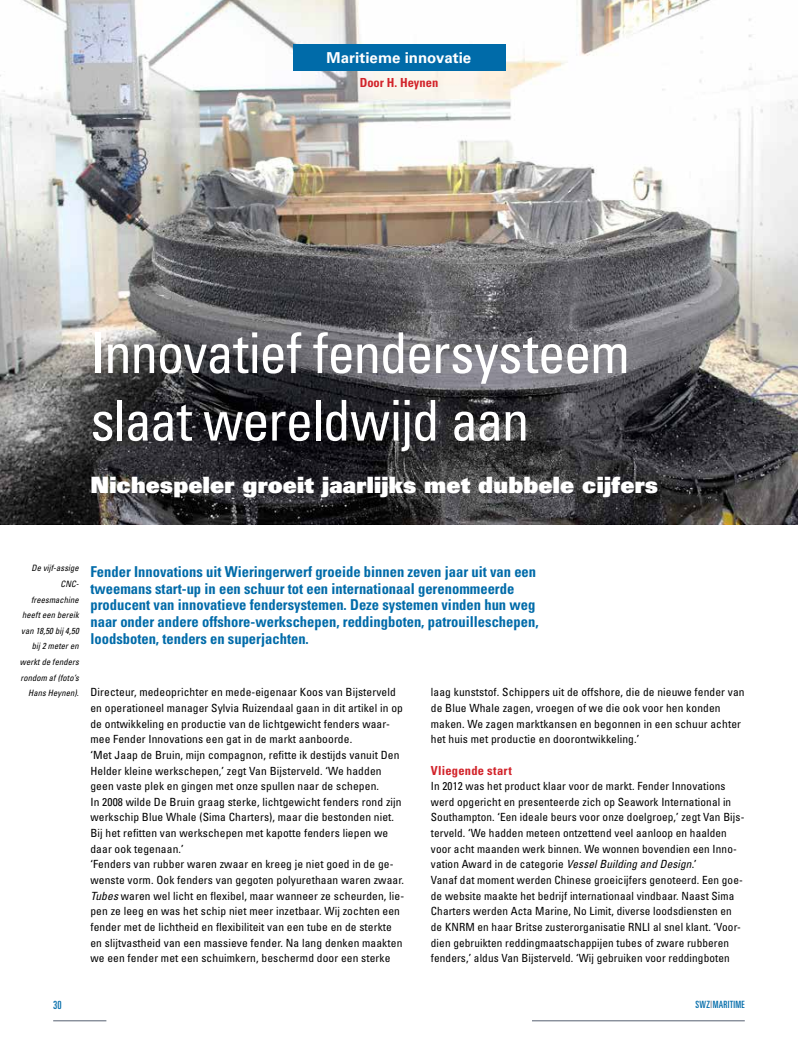
<style>
.page{position:relative;width:798px;height:1053px;background:#fff}
.page>*{position:absolute;margin:0;border:0;box-sizing:border-box;transform-origin:0 0}
.t1{font:condensed 56.25px/67.5px "Univers LT Std";letter-spacing:-.02em;color:#fff}
.t2{font:22.5px "Univers LT Std X Black";letter-spacing:.01em;color:#fff}
.t3{font:700 condensed 15px/16.9px "Univers LT Std";color:#006ba9}
.t4{font:700 15px "Univers LT Std";letter-spacing:.005em;color:#fff}
.t5{font:700 condensed 12.5px "Univers LT Std";letter-spacing:.015em;color:#d2232a}
.t6{font:condensed 11.25px/15.6px "Univers LT Std";letter-spacing:.01em;color:#000}
.t7{font:ultra-condensed 11.25px "Univers LT Std";color:#006ba9}
.t8{font:ultra-condensed 10px "Univers LT Std";letter-spacing:.03em;color:#006ba9}
.t9{font:italic condensed 8.75px/15.6px "Univers LT Std";letter-spacing:.01em;color:#000;text-align:right}
.s1{font-style:italic;font-size:8.75px}
.s2{font-style:italic}
.s3{color:#777f8d}
</style>
<div class="page">
<hr style="left:531px;top:1020px;width:213px;height:1px;background:#777f8d">
<hr style="left:53px;top:1020px;width:53px;height:1px;background:#777f8d">
<img style="left:0;top:0;width:797px;height:524px">
<div style="left:292px;top:44px;width:213px;height:27px;background:#006ba9"></div>
<h3 class="t4" style="left:326px;top:49px;width:146px">Maritieme innovatie</h3>
<p class="t5" style="left:359px;top:74px;width:80px">Door H. Heynen</p>
<h1 class="t1" style="left:90px;top:318px;width:540px">Innovatief fendersysteem slaat wereldwijd aan</h1>
<h2 class="t2" style="left:90px;top:470px;width:569px">Nichespeler groeit jaarlijks met dubbele cijfers</h2>
<p class="t9" style="left:20px;top:560px;width:60px">De vijf-assige<br>CNC&shy;freesmachine heeft een bereik van 18,50 bij 4,50 bij 2 meter en werkt de fenders rondom af (foto’s</p>
<p class="t6" style="left:90px;top:684px;width:315px;text-indent:-62px"><span class="s1">Hans Heynen).</span> Directeur, medeoprichter en mede-eigenaar Koos van Bijsterveld en operationeel manager Sylvia Ruizendaal gaan in dit artikel in op de ontwikkeling en productie van de lichtgewicht fenders waar&shy;mee Fender Innovations een gat in de markt aanboorde.<br>‘Met Jaap de Bruin, mijn compagnon, refitte ik destijds vanuit Den Helder kleine werkschepen,’ zegt Van Bijsterveld. ‘We hadden geen vaste plek en gingen met onze spullen naar de schepen.<br>In 2008 wilde De Bruin graag sterke, lichtgewicht fenders rond zijn werkschip Blue Whale (Sima Charters), maar die bestonden niet.<br>Bij het refitten van werkschepen met kapotte fenders liepen we daar ook tegenaan.’<br>‘Fenders van rubber waren zwaar en kreeg je niet goed in de ge&shy;wenste vorm. Ook fenders van gegoten polyurethaan waren zwaar.<br><span class="s2">Tubes</span> waren wel licht en flexibel, maar wanneer ze scheurden, lie&shy;pen ze leeg en was het schip niet meer inzetbaar. Wij zochten een fender met de lichtheid en flexibiliteit van een tube en de sterkte en slijtvastheid van een massieve fender. Na lang denken maakten we een fender met een schuimkern, beschermd door een sterke</p>
<p class="t6" style="left:431px;top:684px;width:315px">laag kunststof. Schippers uit de offshore, die de nieuwe fender van de Blue Whale zagen, vroegen of we die ook voor hen konden maken. We zagen marktkansen en begonnen in een schuur achter het huis met productie en doorontwikkeling.’</p>
<p class="t3" style="left:90px;top:563px;width:449px">Fender Innovations uit Wieringerwerf groeide binnen zeven jaar uit van een tweemans start-up in een schuur tot een internationaal gerenommeerde producent van innovatieve fendersystemen. Deze systemen vinden hun weg naar onder andere offshore-werkschepen, reddingboten, patrouilleschepen, loodsboten, tenders en superjachten.</p>
<p class="t5" style="left:431px;top:762px;width:82px">Vliegende start</p>
<p class="t6" style="left:431px;top:778px;width:315px">In 2012 was het product klaar voor de markt. Fender Innovations werd opgericht en presenteerde zich op Seawork International in Southampton. ‘Een ideale beurs voor onze doelgroep,’ zegt Van Bijs&shy;terveld. ‘We hadden meteen ontzettend veel aanloop en haalden voor acht maanden werk binnen. We wonnen bovendien een Inno&shy;vation Award in de categorie <span class="s2">Vessel Building and Design</span>.’<br>Vanaf dat moment werden Chinese groeicijfers genoteerd. Een goe&shy;de website maakte het bedrijf internationaal vindbaar. Naast Sima Charters werden Acta Marine, No Limit, diverse loodsdiensten en de KNRM en haar Britse zusterorganisatie RNLI al snel klant. ‘Voor&shy;dien gebruikten reddingmaatschappijen tubes of zware rubberen fenders,’ aldus Van Bijsterveld. ‘Wij gebruiken voor reddingboten</p>
<p class="t7" style="left:53px;top:998px;width:10px">30</p>
<p class="t8" style="left:695px;top:998px;width:51px">SWZ<span class="s3">|</span>MARITIME</p>
</div>
